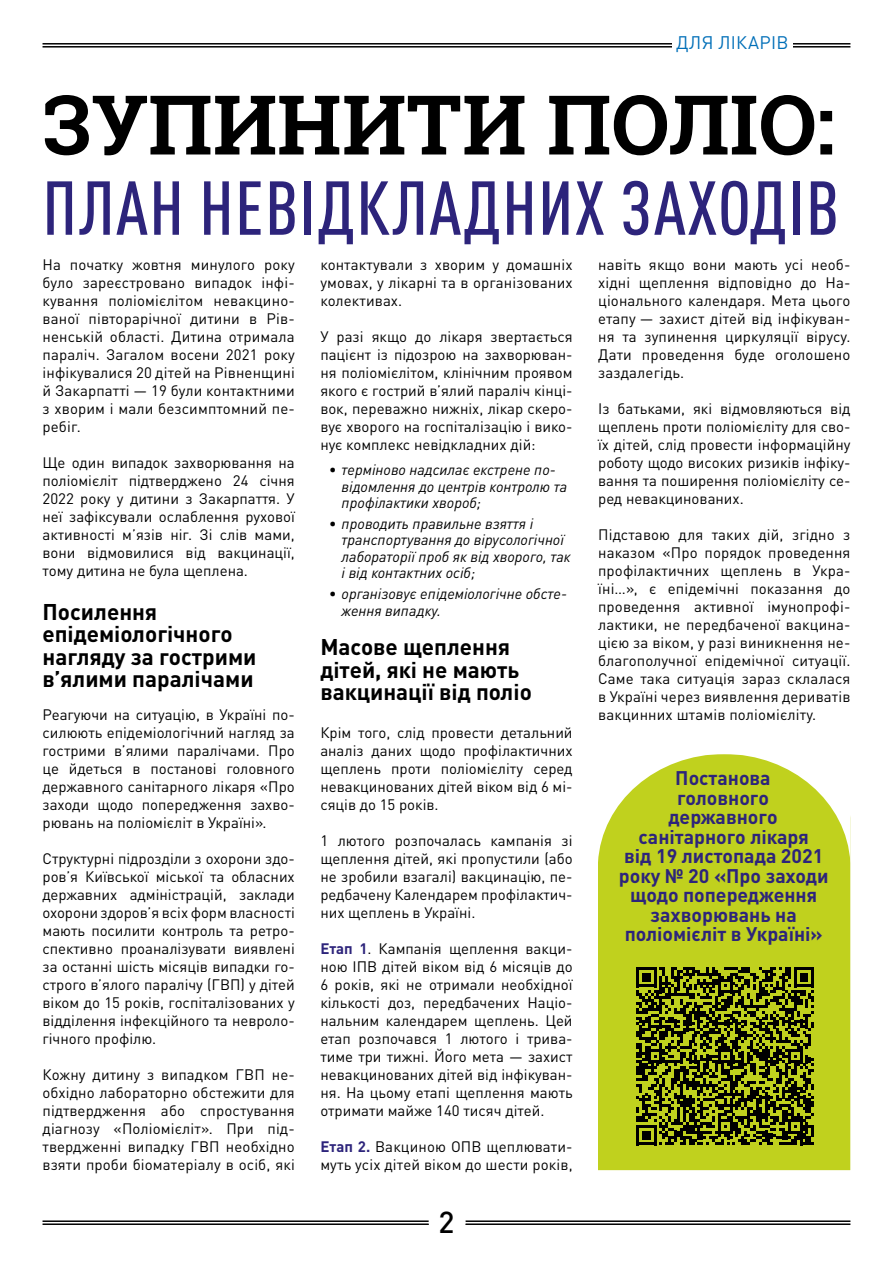
<style>
.page{position:relative;width:893px;height:1263px;background:#fff}
.page>*{position:absolute;margin:0;border:0;box-sizing:border-box;transform-origin:0 0}
.zagolovok{font:700 82.5px "Roboto Slab";color:#000}
.zagolovok-2{font:500 condensed 75px "DIN Pro";letter-spacing:.02em;color:#2d247b}
.t1{font:500 30px "DIN Pro";color:#000}
.podZagolovok{font:700 22.5px/22.5px "DIN Pro";color:#000}
.main_text{font:700 19.5px/19.5px "DIN Pro";color:#2d247b;text-align:center}
.t2{font:18px "DIN Pro";letter-spacing:.02em;color:#006fb8}
.main_text-2{font:15px/18px "DIN Pro";color:#000;text-align:justify}
.t3{font:italic 15px/16.5px "DIN Pro";color:#000}
.s1{font-weight:700;color:#2d247b}
</style>
<div class="page">
<hr style="left:43px;top:1220px;width:807px;height:2px;background:#000">
<hr style="left:43px;top:1223px;width:807px;height:2px;background:#000">
<div style="left:429px;top:1203px;width:37px;height:37px;background:#fff;border-radius:50%"></div>
<hr style="left:43px;top:43px;width:807px;height:2px;background:#000">
<hr style="left:43px;top:46px;width:807px;height:2px;background:#000">
<div style="left:672px;top:31px;width:121px;height:23px;background:#fff"></div>
<div style="left:598px;top:862px;width:252px;height:308px;background:#c0d11e"></div>
<svg style="left:598px;top:754px;width:252px;height:108px"></svg>
<svg style="left:636px;top:967px;width:178px;height:178px"></svg>
<p class="t2" style="left:676px;top:28px;width:114px">ДЛЯ ЛІКАРІВ</p>
<p class="zagolovok" style="left:43px;top:68px;width:794px">ЗУПИНИТИ ПОЛІО:</p>
<p class="zagolovok-2" style="left:43px;top:153px;width:798px">ПЛАН НЕВІДКЛАДНИХ ЗАХОДІВ</p>
<p class="main_text-2" style="left:43px;top:254px;width:254px">На початку жовтня минулого року було зареєстровано випадок інфі&shy;кування поліомієлітом невакцино&shy;ваної півторарічної дитини в Рів&shy;ненській області. Дитина отримала параліч. Загалом восени 2021 року інфікувалися 20 дітей на Рівненщині й Закарпатті — 19 були контактними з хворим і мали безсимптомний пе&shy;ребіг.</p>
<p class="main_text-2" style="left:43px;top:452px;width:254px">Ще один випадок захворювання на поліомієліт підтверджено 24 січня 2022 року у дитини з Закарпаття. У неї зафіксували ослаблення рухової активності м’язів ніг. Зі слів мами, вони відмовилися від вакцинації, тому дитина не була щеплена.</p>
<p class="podZagolovok" style="left:43px;top:598px;width:216px">Посилення епідеміологічного нагляду за гострими в’ялими паралічами</p>
<p class="main_text-2" style="left:43px;top:704px;width:254px">Реагуючи на ситуацію, в Україні по&shy;силюють епідеміологічний нагляд за гострими в’ялими паралічами. Про це йдеться в постанові головного державного санітарного лікаря «Про заходи щодо попередження захво&shy;рювань на поліомієліт в Україні».</p>
<p class="main_text-2" style="left:43px;top:848px;width:254px">Структурні підрозділи з охорони здо&shy;ров’я Київської міської та обласних державних адміністрацій, заклади охорони здоров’я всіх форм власності мають посилити контроль та ретро&shy;спективно проаналізувати виявлені за останні шість місяців випадки го&shy;строго в’ялого паралічу (ГВП) у дітей віком до 15 років, госпіталізованих у відділення інфекційного та невроло&shy;гічного профілю.</p>
<p class="main_text-2" style="left:43px;top:1064px;width:254px">Кожну дитину з випадком ГВП не&shy;обхідно лабораторно обстежити для підтвердження або спростування діагнозу «Поліомієліт». При під&shy;твердженні випадку ГВП необхідно взяти проби біоматеріалу в осіб, які</p>
<p class="main_text-2" style="left:598px;top:254px;width:254px">навіть якщо вони мають усі необ&shy;хідні щеплення відповідно до На&shy;ціонального календаря. Мета цього етапу — захист дітей від інфікуван&shy;ня та зупинення циркуляції вірусу.<br>Дати проведення буде оголошено заздалегідь.</p>
<p class="main_text-2" style="left:598px;top:398px;width:254px">Із батьками, які відмовляються від щеплень проти поліомієліту для сво&shy;їх дітей, слід провести інформаційну роботу щодо високих ризиків інфіку&shy;вання та поширення поліомієліту се&shy;ред невакцинованих.</p>
<p class="main_text-2" style="left:598px;top:524px;width:254px">Підставою для таких дій, згідно з наказом «Про порядок проведення профілактичних щеплень в Укра&shy;їні…», є епідемічні показання до проведення активної імунопрофі&shy;лактики, не передбаченої вакцина&shy;цією за віком, у разі виникнення не&shy;благополучної епідемічної ситуації.<br>Саме така ситуація зараз склалася в Україні через виявлення дериватів вакцинних штамів поліомієліту.</p>
<p class="main_text-2" style="left:320px;top:254px;width:254px">контактували з хворим у домашніх умовах, у лікарні та в організованих колективах.</p>
<p class="main_text-2" style="left:320px;top:326px;width:254px">У разі якщо до лікаря звертається пацієнт із підозрою на захворюван&shy;ня поліомієлітом, клінічним проявом якого є гострий в’ялий параліч кінці&shy;вок, переважно нижніх, лікар скеро&shy;вує хворого на госпіталізацію і вико&shy;нує комплекс невідкладних дій:</p>
<p class="t3" style="left:342px;top:460px;width:227px;text-indent:-13px">• терміново надсилає екстрене по&shy;відомлення до центрів контролю та профілактики хвороб;</p>
<p class="t3" style="left:342px;top:514px;width:231px;text-indent:-13px">• проводить правильне взяття і транспортування до вірусологічної лабораторії проб як від хворого, так і від контактних осіб;</p>
<p class="t3" style="left:342px;top:584px;width:227px;text-indent:-13px">• організовує епідеміологічне обсте&shy;ження випадку.</p>
<p class="podZagolovok" style="left:320px;top:633px;width:213px">Масове щеплення дітей, які не мають вакцинації від поліо</p>
<p class="main_text-2" style="left:320px;top:722px;width:254px">Крім того, слід провести детальний аналіз даних щодо профілактичних щеплень проти поліомієліту серед невакцинованих дітей віком від 6 мі&shy;сяців до 15 років.</p>
<p class="main_text-2" style="left:320px;top:830px;width:254px">1 лютого розпочалась кампанія зі щеплення дітей, які пропустили (або не зробили взагалі) вакцинацію, пе&shy;редбачену Календарем профілактич&shy;них щеплень в Україні.</p>
<p class="main_text-2" style="left:320px;top:938px;width:254px"><span class="s1">Етап 1</span>. Кампанія щеплення вакци&shy;ною ІПВ дітей віком від 6 місяців до 6 років, які не отримали необхідної кількості доз, передбачених Націо&shy;нальним календарем щеплень. Цей етап розпочався 1 лютого і трива&shy;тиме три тижні. Його мета — захист невакцинованих дітей від інфікуван&shy;ня. На цьому етапі щеплення мають отримати майже 140 тисяч дітей.</p>
<p class="main_text-2" style="left:320px;top:1136px;width:254px"><span class="s1">Етап 2.</span> Вакциною ОПВ щеплювати&shy;муть усіх дітей віком до шести років,</p>
<p class="main_text" style="left:619px;top:766px;width:211px">Постанова<br>головного<br>державного санітарного лікаря<br>від 19 листопада 2021 року № 20 «Про заходи щодо попередження захворювань на поліомієліт в Україні»</p>
<h3 class="t1" style="left:439px;top:1197px;width:17px">2</h3>
</div>
